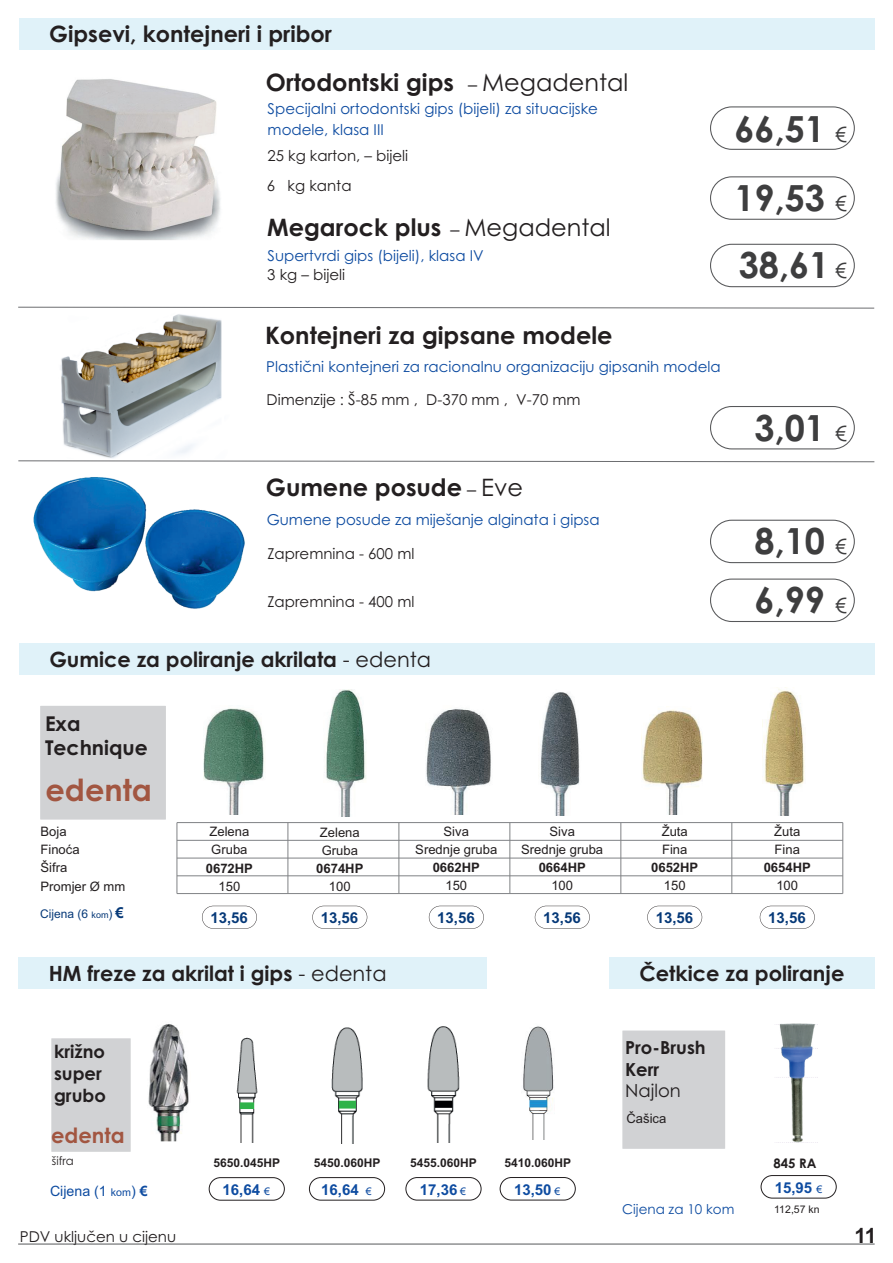
<style>
.page{position:relative;width:893px;height:1263px;background:#fff}
.page>*{position:absolute;margin:0;border:0;box-sizing:border-box;transform-origin:0 0}
.t1{font:700 36px/68.1px "Century Gothic";color:#3e3e3f;text-align:justify}
.t2{font:700 30.45px "Century Gothic";color:#a25641}
.t3{font:700 24px "Century Gothic";color:#231f20}
.t4{font:700 22.5px "Century Gothic";color:#231f20}
.t5{font:700 21px "Century Gothic";color:#231f20}
.t6{font:700 21px "Century Gothic";color:#a25641}
.t7{font:700 21px "Arial";color:#231f20}
.t8{font:700 20.4px/24.8px "Century Gothic";color:#231f20}
.t9{font:700 18px/21.8px "Century Gothic";color:#231f20}
.t10{font:18px "Century Gothic";color:#231f20}
.t11{font:15px/20.5px "Century Gothic";color:#0e4ca1}
.t12{font:15px "Century Gothic";color:#231f20}
.t13{font:700 15px "Arial";color:#0e4ca1}
.t14{font:700 15px "Arial";color:#063978}
.t15{font:14.25px "Arial";color:#0e4ca1}
.t16{font:13.5px "Century Gothic";color:#0e4ca1}
.t17{font:13.05px/18.3px "Arial";color:#231f20}
.t18{font:700 13.05px "Arial";color:#231f20}
.t19{font:700 13.05px "Century Gothic";color:#231f20}
.t20{font:700 12px "Arial";color:#231f20}
.t21{font:12px "Arial";color:#063978}
.t22{font:11.7px "Century Gothic";color:#231f20}
.t23{font:10.5px "Arial";color:#231f20}
.s1{font-weight:400;font-size:18px}
.s2{font-weight:400}
.s3{font-weight:400;font-size:21px}
.s4{font-size:9px}
.s5{font-weight:700;font-size:15px}
.s6{font-size:10.65px}
.s7{font-weight:700}
.s8{font-weight:400;font-size:10.5px}
</style>
<div class="page">
<div style="left:18px;top:957px;width:468px;height:32px;background:#e0f2f9"></div>
<div style="left:609px;top:957px;width:266px;height:32px;background:#e0f2f9"></div>
<div style="left:622px;top:1030px;width:103px;height:119px;background:#d1d2d4"></div>
<div style="left:51px;top:1038px;width:80px;height:114px;background:#d1d2d4"></div>
<img style="left:148px;top:1024px;width:41px;height:118px">
<img style="left:236px;top:1037px;width:22px;height:105px">
<img style="left:331px;top:1027px;width:32px;height:117px">
<img style="left:427px;top:1026px;width:33px;height:117px">
<img style="left:523px;top:1026px;width:31px;height:113px">
<svg style="left:18px;top:307px;width:856px;height:1px"></svg>
<svg style="left:18px;top:460px;width:857px;height:2px"></svg>
<img style="left:56px;top:79px;width:165px;height:161px">
<img style="left:33px;top:477px;width:212px;height:132px">
<img style="left:60px;top:314px;width:162px;height:144px">
<div style="left:19px;top:18px;width:856px;height:31px;background:#e0f2f9"></div>
<div style="left:19px;top:643px;width:856px;height:31px;background:#e0f2f9"></div>
<div style="left:710px;top:578px;width:145px;height:44px;border:1px solid #57585a;border-radius:21px"></div>
<div style="left:710px;top:520px;width:145px;height:43px;border:1px solid #57585a;border-radius:21px"></div>
<div style="left:710px;top:406px;width:145px;height:43px;border:1px solid #57585a;border-radius:21px"></div>
<div style="left:710px;top:244px;width:145px;height:43px;border:1px solid #57585a;border-radius:21px"></div>
<div style="left:710px;top:176px;width:145px;height:44px;border:1px solid #57585a;border-radius:21px"></div>
<div style="left:710px;top:106px;width:145px;height:44px;border:1px solid #57585a;border-radius:21px"></div>
<hr style="left:18px;top:1244px;width:857px;height:1px;background:#57585a">
<div style="left:209px;top:1177px;width:76px;height:23px;border:1px solid #231f20;border-radius:11px"></div>
<div style="left:309px;top:1177px;width:76px;height:23px;border:1px solid #231f20;border-radius:11px"></div>
<div style="left:406px;top:1177px;width:75px;height:23px;border:1px solid #231f20;border-radius:11px"></div>
<div style="left:761px;top:1175px;width:75px;height:23px;border:1px solid #231f20;border-radius:11px"></div>
<div style="left:500px;top:1177px;width:75px;height:23px;border:1px solid #231f20;border-radius:11px"></div>
<img style="left:776px;top:1023px;width:40px;height:120px">
<div style="left:40px;top:706px;width:126px;height:114px;background:#d1d2d4"></div>
<hr style="left:177px;top:822px;width:1px;height:71px;background:#808285">
<hr style="left:288px;top:822px;width:1px;height:71px;background:#808285">
<hr style="left:399px;top:822px;width:1px;height:71px;background:#808285">
<hr style="left:510px;top:822px;width:1px;height:71px;background:#808285">
<hr style="left:621px;top:822px;width:1px;height:71px;background:#808285">
<hr style="left:732px;top:822px;width:1px;height:71px;background:#808285">
<hr style="left:842px;top:822px;width:1px;height:71px;background:#808285">
<hr style="left:177px;top:893px;width:666px;height:1px;background:#808285">
<hr style="left:177px;top:875px;width:666px;height:1px;background:#808285">
<hr style="left:177px;top:858px;width:666px;height:1px;background:#808285">
<hr style="left:177px;top:840px;width:666px;height:1px;background:#808285">
<hr style="left:177px;top:822px;width:666px;height:1px;background:#808285">
<img style="left:426px;top:709px;width:65px;height:106px">
<img style="left:203px;top:708px;width:61px;height:106px">
<img style="left:324px;top:689px;width:42px;height:127px">
<img style="left:540px;top:692px;width:40px;height:123px">
<img style="left:641px;top:710px;width:62px;height:105px">
<img style="left:762px;top:687px;width:43px;height:129px">
<svg style="left:312px;top:906px;width:55px;height:23px"></svg>
<svg style="left:202px;top:906px;width:55px;height:23px"></svg>
<svg style="left:535px;top:906px;width:55px;height:23px"></svg>
<svg style="left:647px;top:906px;width:55px;height:23px"></svg>
<svg style="left:760px;top:906px;width:55px;height:23px"></svg>
<svg style="left:429px;top:906px;width:55px;height:23px"></svg>
<h3 class="t4" style="left:49px;top:25px;width:284px">Gipsevi, kontejneri i pribor</h3>
<h3 class="t3" style="left:266px;top:73px;width:364px">Ortodontski gips <span class="s1">–</span> <span class="s2">Megadental</span></h3>
<p class="t11" style="left:268px;top:100px;width:332px">Specijalni ortodontski gips (bijeli) za situacijske modele, klasa III</p>
<p class="t12" style="left:267px;top:149px;width:142px">25 kg karton, – bijeli</p>
<p class="t12" style="left:267px;top:180px;width:86px">6 kg kanta</p>
<h3 class="t3" style="left:267px;top:218px;width:345px">Megarock plus <span class="s1">–</span> <span class="s2">Megadental</span></h3>
<p class="t11" style="left:268px;top:246px;width:218px">Supertvrdi gips (bijeli), klasa IV</p>
<p class="t12" style="left:267px;top:269px;width:79px">3 kg – bijeli</p>
<h1 class="t1" style="left:734px;top:98px;width:114px">66,51 <span class="s3">€ </span>19,53 <span class="s3">€ </span>38,61 <span class="s3">€</span></h1>
<h3 class="t3" style="left:265px;top:326px;width:349px">Kontejneri za gipsane modele</h3>
<p class="t11" style="left:266px;top:358px;width:456px">Plastični kontejneri za racionalnu organizaciju gipsanih modela</p>
<p class="t12" style="left:266px;top:394px;width:316px">Dimenzije : Š-85 mm , D-370 mm , V-70 mm</p>
<h3 class="t3" style="left:266px;top:478px;width:259px">Gumene posude <span class="s1">–</span> <span class="s2">Eve</span></h3>
<p class="t11" style="left:267px;top:510px;width:334px">Gumene posude za miješanje alginata i gipsa</p>
<p class="t12" style="left:267px;top:548px;width:148px">Zapremnina - 600 ml</p>
<p class="t12" style="left:267px;top:596px;width:148px">Zapremnina - 400 ml</p>
<h3 class="t5" style="left:49px;top:651px;width:383px">Gumice za poliranje akrilata <span class="s2">- edenta</span></h3>
<h1 class="t1" style="left:755px;top:397px;width:94px">3,01 <span class="s3">€</span></h1>
<h1 class="t1" style="left:755px;top:515px;width:94px;line-height:58.9px">8,10 <span class="s3">€<br></span>6,99 <span class="s3">€</span></h1>
<h3 class="t8" style="left:45px;top:713px;width:104px">Exa<br>Technique</h3>
<h2 class="t2" style="left:45px;top:778px;width:108px">edenta</h2>
<p class="t17" style="left:41px;top:823px;width:86px">Boja<br>Finoća<br>Šifra<br>Promjer Ø mm</p>
<p class="t17" style="left:209px;top:824px;width:41px">Zelena<br>Gruba</p>
<p class="t18" style="left:206px;top:863px;width:49px">0672HP</p>
<p class="t17" style="left:219px;top:878px;width:23px">150</p>
<p class="t17" style="left:320px;top:824px;width:41px">Zelena<br>Gruba</p>
<p class="t18" style="left:316px;top:863px;width:49px">0674HP</p>
<p class="t17" style="left:329px;top:879px;width:23px">100</p>
<p class="t17" style="left:415px;top:823px;width:83px;text-align:center">Siva<br>Srednje gruba</p>
<p class="t18" style="left:433px;top:863px;width:49px">0662HP</p>
<p class="t17" style="left:445px;top:878px;width:23px">150</p>
<p class="t17" style="left:521px;top:824px;width:83px;line-height:17.9px;text-align:center">Siva<br>Srednje gruba</p>
<p class="t18" style="left:539px;top:862px;width:49px">0664HP</p>
<p class="t17" style="left:551px;top:877px;width:23px">100</p>
<p class="t17" style="left:662px;top:824px;width:28px;line-height:17.9px">Žuta<br>Fina</p>
<p class="t18" style="left:651px;top:862px;width:49px">0652HP</p>
<p class="t17" style="left:664px;top:877px;width:23px">150</p>
<p class="t17" style="left:774px;top:824px;width:28px;line-height:17.9px">Žuta<br>Fina</p>
<p class="t18" style="left:764px;top:862px;width:49px">0654HP</p>
<p class="t17" style="left:776px;top:877px;width:23px">100</p>
<p class="t21" style="left:40px;top:909px;width:85px">Cijena (6 <span class="s4">kom</span>) <span class="s5">€</span></p>
<p class="t14" style="left:210px;top:912px;width:39px">13,56</p>
<p class="t14" style="left:321px;top:912px;width:39px">13,56</p>
<p class="t14" style="left:437px;top:912px;width:39px">13,56</p>
<p class="t14" style="left:543px;top:912px;width:39px">13,56</p>
<p class="t14" style="left:656px;top:912px;width:39px">13,56</p>
<p class="t14" style="left:768px;top:912px;width:39px">13,56</p>
<h3 class="t5" style="left:49px;top:965px;width:339px">HM freze za akrilat i gips <span class="s2">- edenta</span></h3>
<h3 class="t5" style="left:639px;top:965px;width:206px">Četkice za poliranje</h3>
<p class="t9" style="left:54px;top:1042px;width:53px">križno super grubo</p>
<h3 class="t6" style="left:51px;top:1127px;width:75px">edenta</h3>
<p class="t22" style="left:52px;top:1156px;width:23px">šifra</p>
<p class="t15" style="left:50px;top:1185px;width:99px">Cijena (1 <span class="s6">kom</span>) <span class="s7">€</span></p>
<p class="t9" style="left:625px;top:1038px;width:82px">Pro-Brush<br>Kerr</p>
<p class="t10" style="left:625px;top:1084px;width:57px">Najlon</p>
<p class="t17" style="left:626px;top:1111px;width:41px">Čašica</p>
<p class="t20" style="left:213px;top:1158px;width:68px">5650.045HP</p>
<p class="t20" style="left:314px;top:1158px;width:68px">5450.060HP</p>
<p class="t20" style="left:410px;top:1158px;width:68px">5455.060HP</p>
<p class="t13" style="left:222px;top:1184px;width:49px">16,64 <span class="s8">€</span></p>
<p class="t13" style="left:321px;top:1184px;width:52px">16,64 <span class="s8">€</span></p>
<p class="t13" style="left:420px;top:1184px;width:48px">17,36 <span class="s8">€</span></p>
<p class="t13" style="left:775px;top:1182px;width:49px">15,95 <span class="s8">€</span></p>
<p class="t23" style="left:774px;top:1206px;width:47px">112,57 kn</p>
<p class="t19" style="left:773px;top:1158px;width:45px">845 RA</p>
<p class="t20" style="left:504px;top:1158px;width:68px">5410.060HP</p>
<p class="t13" style="left:514px;top:1184px;width:48px">13,50 <span class="s8">€</span></p>
<p class="t16" style="left:622px;top:1204px;width:114px">Cijena za 10 kom</p>
<p class="t12" style="left:20px;top:1231px;width:158px">PDV uključen u cijenu</p>
<h3 class="t7" style="left:854px;top:1228px;width:24px">11</h3>
</div>
